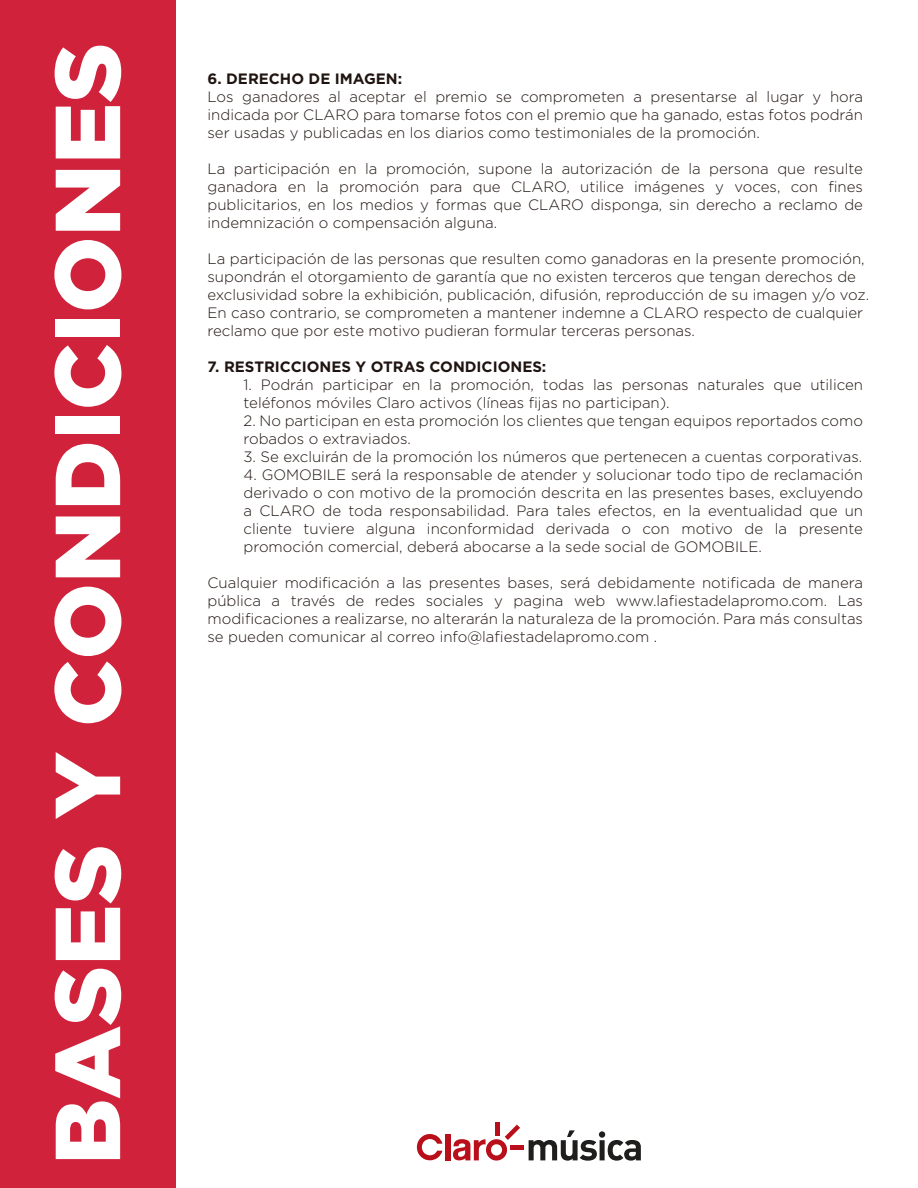
<style>
.page{position:relative;width:918px;height:1188px;background:#fff}
.page>*{position:absolute;margin:0;border:0;box-sizing:border-box;transform-origin:0 0}
.t1{font:900 92.1px "Gotham";color:#fff}
.t2{font:300 15px/18px "Gotham";color:#1f1410;text-align:justify}
.t3{font:700 15px "Gotham";color:#1f1410}
</style>
<div class="page">
<div style="left:0;top:0;width:176px;height:1188px;background:#d0233b"></div>
<svg style="left:529px;top:1130px;width:112px;height:31px"></svg>
<hr style="left:495px;top:1122px;width:4px;height:13px;background:#b90f1b">
<div style="left:510px;top:1145px;width:14px;height:5px;background:#b90f1b"></div>
<svg style="left:417px;top:1134px;width:25px;height:26px"></svg>
<div style="left:445px;top:1134px;width:5px;height:26px;background:#b90f1b"></div>
<svg style="left:453px;top:1125px;width:67px;height:36px"></svg>
<h1 class="t1" style="left:34px;top:1165px;width:1124px;rotate:-90deg">BASES Y CONDICIONES</h1>
<p class="t3" style="left:208px;top:69px;width:196px">6. DERECHO DE IMAGEN:</p>
<p class="t2" style="left:208px;top:87px;width:657px">Los ganadores al aceptar el premio se comprometen a presentarse al lugar y hora indicada por CLARO para tomarse fotos con el premio que ha ganado, estas fotos podrán ser usadas y publicadas en los diarios como testimoniales de la promoción.</p>
<p class="t2" style="left:208px;top:159px;width:657px">La participación en la promoción, supone la autorización de la persona que resulte ganadora en la promoción para que CLARO, utilice imágenes y voces, con fines publicitarios, en los medios y formas que CLARO disponga, sin derecho a reclamo de indemnización o compensación alguna.</p>
<p class="t2" style="left:208px;top:249px;width:663px;text-align:left">La participación de las personas que resulten como ganadoras en la presente promoción, supondrán el otorgamiento de garantía que no existen terceros que tengan derechos de exclusividad sobre la exhibición, publicación, difusión, reproducción de su imagen y/o voz.<br>En caso contrario, se comprometen a mantener indemne a CLARO respecto de cualquier reclamo que por este motivo pudieran formular terceras personas.</p>
<p class="t3" style="left:208px;top:357px;width:340px">7. RESTRICCIONES Y OTRAS CONDICIONES:</p>
<p class="t2" style="left:244px;top:375px;width:621px">1. Podrán participar en la promoción, todas las personas naturales que utilicen teléfonos móviles Claro activos (líneas fijas no participan).</p>
<p class="t2" style="left:244px;top:411px;width:621px">2. No participan en esta promoción los clientes que tengan equipos reportados como robados o extraviados.</p>
<p class="t2" style="left:244px;top:447px;width:620px">3. Se excluirán de la promoción los números que pertenecen a cuentas corporativas.</p>
<p class="t2" style="left:244px;top:465px;width:621px">4. GOMOBILE será la responsable de atender y solucionar todo tipo de reclamación derivado o con motivo de la promoción descrita en las presentes bases, excluyendo a CLARO de toda responsabilidad. Para tales efectos, en la eventualidad que un cliente tuviere alguna inconformidad derivada o con motivo de la presente promoción comercial, deberá abocarse a la sede social de GOMOBILE.</p>
<p class="t2" style="left:208px;top:573px;width:657px">Cualquier modificación a las presentes bases, será debidamente notificada de manera pública a través de redes sociales y pagina web www.lafiestadelapromo.com. Las modificaciones a realizarse, no alterarán la naturaleza de la promoción. Para más consultas se pueden comunicar al correo info@lafiestadelapromo.com .</p>
</div>
